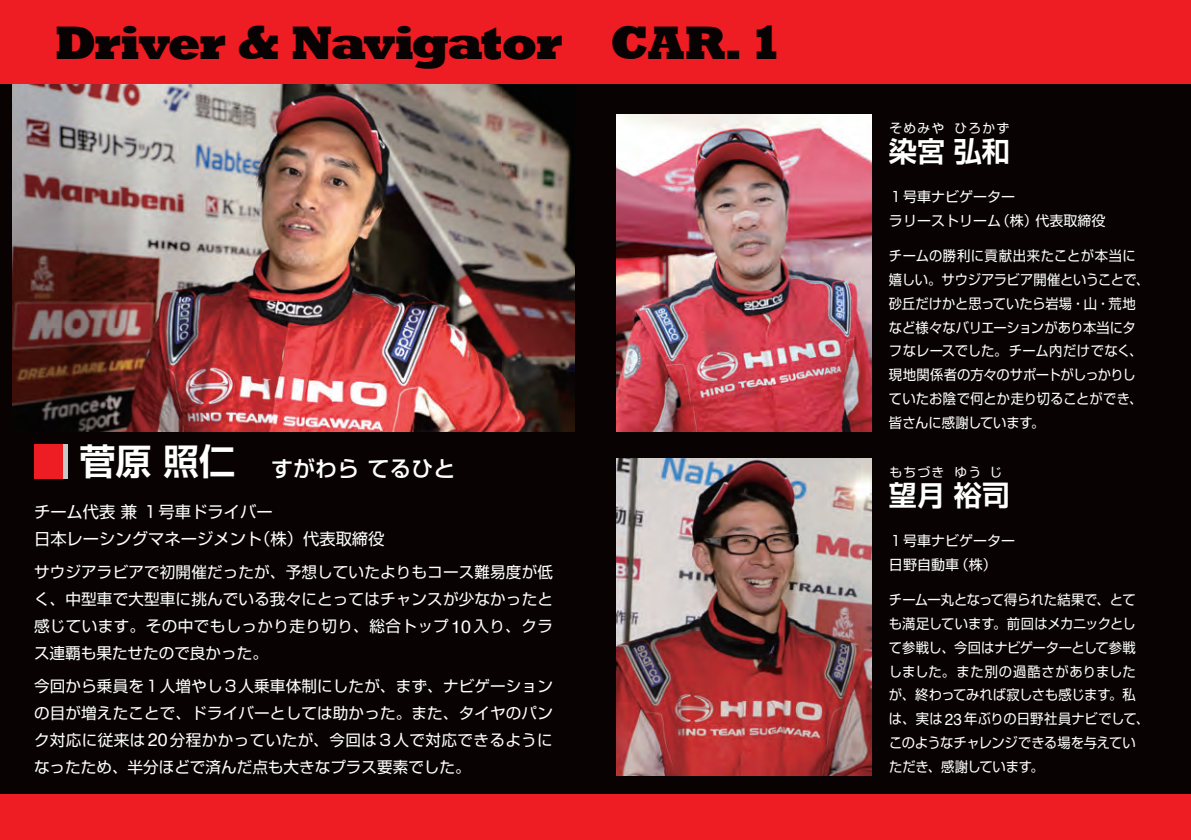
<style>
.page{position:relative;width:1191px;height:840px;background:#fff}
.page>*{position:absolute;margin:0;border:0;box-sizing:border-box;transform-origin:0 0}
.t1{font:800 48.2px "Rockwell";letter-spacing:-.04em;color:#080302}
.見出し_2{font:700 28px "Shin Go Pro De";color:#fff}
.見出し1{font:500 22px "Shin Go Pro";color:#fff}
.本文1{font:16.2px "Shin Go Pro";color:#fff}
.本文1-2{font:15.6px/27px "Shin Go Pro";letter-spacing:.01em;color:#fff;text-align:justify}
.本文2{font:14px/23.8px "Shin Go Pro";color:#fff;scale:.95 1}
.本文2-2{font:14px "Shin Go Pro";color:#fff}
.見出し_2-2{font:12.8px "Shin Go Pro";letter-spacing:.1em;color:#fff}
.s1{font-family:"Shin Go Pro De";font-weight:700;font-size:36px}
.s2{font-family:"Helvetica";font-size:18px}
.s3{font-family:"Helvetica";font-size:16.2px}
</style>
<div class="page">
<div style="left:0;top:84px;width:1191px;height:710px;background:#080302"></div>
<img style="left:13px;top:84px;width:561px;height:347px">
<div style="left:0;top:0;width:1191px;height:84px;background:#ee1d23"></div>
<div style="left:0;top:794px;width:1191px;height:45px;background:#ee1d23"></div>
<img style="left:617px;top:114px;width:255px;height:317px">
<img style="left:617px;top:458px;width:255px;height:317px">
<svg style="left:62px;top:444px;width:6px;height:34px"></svg>
<div style="left:34px;top:444px;width:28px;height:34px;background:#ee1d23"></div>
<p class="t1" style="left:54px;top:15px;width:729px">Driver &amp; Navigator CAR. 1</p>
<p class="見出し1" style="left:80px;top:450px;width:377px"><span class="s1">菅原照仁　</span>すがわらてるひと</p>
<p class="本文1" style="left:34px;top:498px;width:240px">チーム代表兼１号車ドライバー</p>
<p class="本文1" style="left:34px;top:525px;width:352px">日本レーシングマネージメント（株）代表取締役</p>
<p class="本文1-2" style="left:34px;top:556px;width:520px">サウジアラビアで初開催だったが、予想していたよりもコース難易度が低く、中型車で大型車に挑んでいる我々にとってはチャンスが少なかったと感じています。その中でもしっかり走り切り、総合トップ<span class="s2">10</span>入り、クラス連覇も果たせたので良かった。</p>
<p class="本文1-2" style="left:34px;top:670px;width:520px">今回から乗員を１人増やし３人乗車体制にしたが、まず、ナビゲーションの目が増えたことで、ドライバーとしては助かった。また、タイヤのパンク対応に従来は<span class="s2">20</span>分程かかっていたが、今回は３人で対応できるようになったため、半分ほどで済んだ点も大きなプラス要素でした。</p>
<p class="見出し_2-2" style="left:889px;top:118px;width:56px">そめみや</p>
<p class="見出し_2-2" style="left:954px;top:118px;width:56px">ひろかず</p>
<p class="見出し_2" style="left:889px;top:129px;width:122px">染宮弘和</p>
<p class="本文2-2" style="left:889px;top:185px;width:127px">１号車ナビゲーター</p>
<p class="本文2-2" style="left:889px;top:209px;width:218px">ラリーストリーム（株）代表取締役</p>
<p class="本文2" style="left:889px;top:242px;width:275px">チームの勝利に貢献出来たことが本当に嬉しい。サウジアラビア開催ということで、砂丘だけかと思っていたら岩場・山・荒地など様々なバリエーションがあり本当にタフなレースでした。チーム内だけでなく、現地関係者の方々のサポートがしっかりしていたお陰で何とか走り切ることができ、皆さんに感謝しています。</p>
<p class="見出し_2-2" style="left:889px;top:461px;width:56px">もちづき</p>
<p class="見出し_2-2" style="left:954px;top:461px;width:28px">ゆう</p>
<p class="見出し_2-2" style="left:989px;top:461px;width:14px">じ</p>
<p class="見出し_2" style="left:889px;top:472px;width:122px">望月裕司</p>
<p class="本文2-2" style="left:889px;top:529px;width:127px">１号車ナビゲーター</p>
<p class="本文2-2" style="left:889px;top:552px;width:109px">日野自動車（株）</p>
<p class="本文2" style="left:889px;top:586px;width:275px">チーム一丸となって得られた結果で、とても満足しています。前回はメカニックとして参戦し、今回はナビゲーターとして参戦しました。また別の過酷さがありましたが、終わってみれば寂しさも感じます。私は、実は<span class="s3">23</span>年ぶりの日野社員ナビでして、このようなチャレンジできる場を与えていただき、感謝しています。</p>
</div>
